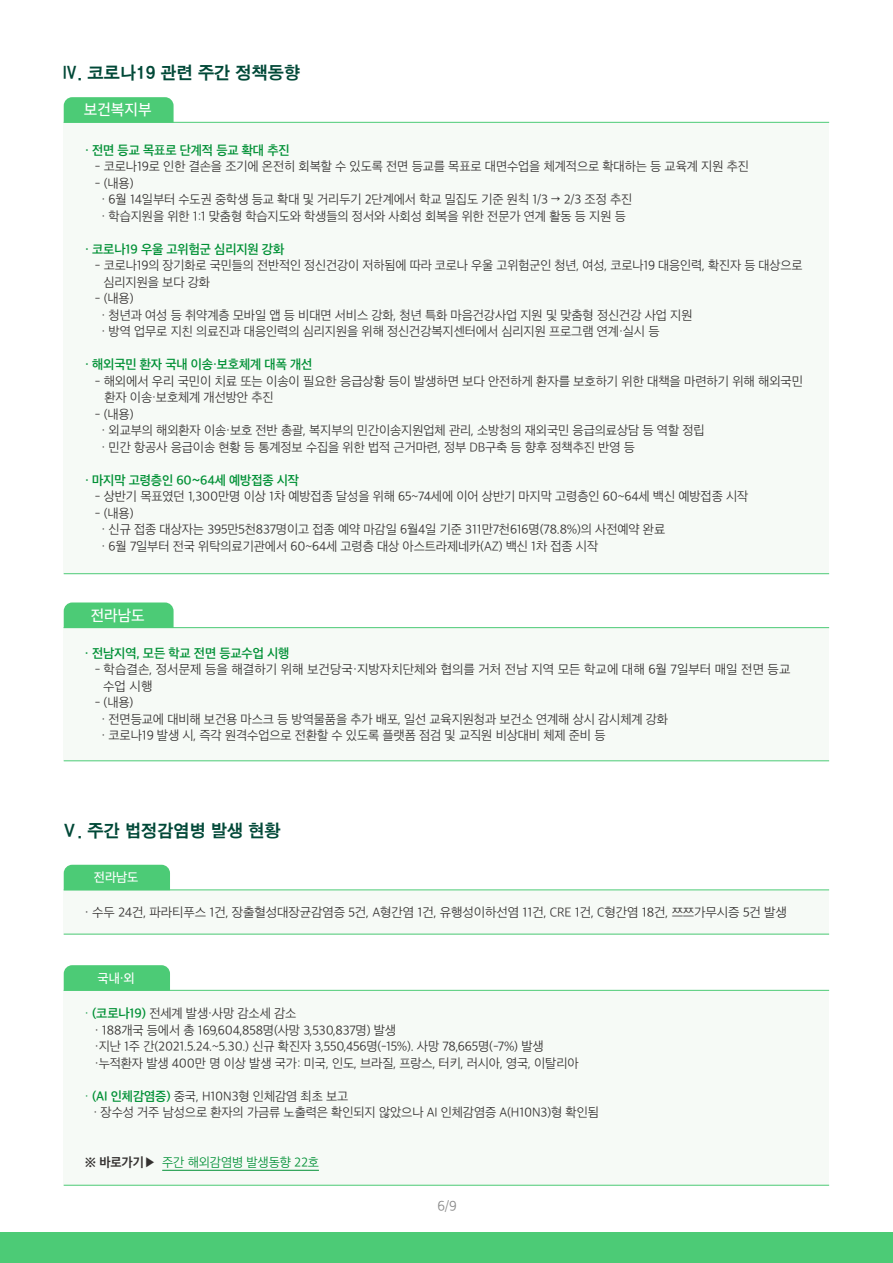
<style>
.page{position:relative;width:893px;height:1263px;background:#fff}
.page>*{position:absolute;margin:0;border:0;box-sizing:border-box;transform-origin:0 0}
.t1{font:18px "SD Gothic c Bd";color:#004837}
.t2{font:15px "SD Gothic Neoa e Md";color:#fff}
.t3{font:13.5px "SD Gothic Neoa c Lt";color:#898989}
.t4{font:12.45px/16.5px "SD Gothic Neoa c Lt";letter-spacing:-.01em;color:#33302f}
.t5{font:12.45px "SD Gothic Neoa f Sm";letter-spacing:-.01em;color:#009035}
.t6{font:12.45px "SD Gothic Neoa c Lt";letter-spacing:-.01em;color:#009035}
.t7{font:12.45px "SD Gothic Neoa e Md";letter-spacing:-.01em;color:#fff}
.s1{color:#009035}
.s2{font-family:"SD Gothic Neoa f Sm";color:#009035}
.s3{font-family:"SD Gothic Neoa g Bd";color:#33302f}
</style>
<div class="page">
<div style="left:0;top:1232px;width:893px;height:31px;background:#4ccb76"></div>
<div style="left:64px;top:122px;width:765px;height:452px;background:#f6faf6"></div>
<div style="left:64px;top:97px;width:110px;height:25px;background:#4ccb76"></div>
<hr style="left:64px;top:122px;width:765px;height:1px;background:#4ccb76">
<hr style="left:64px;top:573px;width:765px;height:1px;background:#4ccb76">
<div style="left:64px;top:627px;width:765px;height:134px;background:#f6faf6"></div>
<div style="left:64px;top:602px;width:110px;height:25px;background:#4ccb76"></div>
<hr style="left:64px;top:627px;width:765px;height:1px;background:#4ccb76">
<hr style="left:64px;top:760px;width:765px;height:1px;background:#4ccb76">
<div style="left:64px;top:889px;width:765px;height:45px;background:#f6faf6"></div>
<hr style="left:64px;top:889px;width:765px;height:1px;background:#4ccb76">
<div style="left:64px;top:865px;width:106px;height:24px;background:#4ccb76"></div>
<hr style="left:64px;top:934px;width:765px;height:1px;background:#4ccb76">
<div style="left:64px;top:990px;width:765px;height:195px;background:#f6faf6"></div>
<hr style="left:64px;top:1185px;width:765px;height:1px;background:#4ccb76">
<div style="left:64px;top:965px;width:106px;height:25px;background:#4ccb76"></div>
<hr style="left:64px;top:990px;width:765px;height:1px;background:#4ccb76">
<hr style="left:162px;top:1170px;width:157px;height:1px;background:#009035">
<h1 class="t1" style="left:62px;top:64px;width:240px">Ⅳ. 코로나19 관련 주간 정책동향</h1>
<p class="t2" style="left:84px;top:102px;width:69px">보건복지부</p>
<p class="t5" style="left:85px;top:144px;width:206px">· 전면 등교 목표로 단계적 등교 확대 추진</p>
<p class="t4" style="left:95px;top:158px;width:656px">- 코로나19로 인한 결손을 조기에 온전히 회복할 수 있도록 전면 등교를 목표로 대면수업을 체계적으로 확대하는 등 교육계 지원 추진</p>
<p class="t4" style="left:102px;top:175px;width:532px;text-indent:-7px">- (내용)<br>· 6월 14일부터 수도권 중학생 등교 확대 및 거리두기 2단계에서 학교 밀집도 기준 원칙 1/3 → 2/3 조정 추진 · 학습지원을 위한 1:1 맞춤형 학습지도와 학생들의 정서와 사회성 회복을 위한 전문가 연계 활동 등 지원 등</p>
<p class="t5" style="left:85px;top:243px;width:201px">· 코로나19 우울 고위험군 심리지원 강화</p>
<p class="t4" style="left:103px;top:257px;width:701px;text-indent:-9px">- 코로나19의 장기화로 국민들의 전반적인 정신건강이 저하됨에 따라 코로나 우울 고위험군인 청년, 여성, 코로나19 대응인력, 확진자 등 대상으로 심리지원을 보다 강화</p>
<p class="t4" style="left:102px;top:290px;width:592px;text-indent:-7px">- (내용)<br>· 청년과 여성 등 취약계층 모바일 앱 등 비대면 서비스 강화, 청년 특화 마음건강사업 지원 및 맞춤형 정신건강 사업 지원 · 방역 업무로 지친 의료진과 대응인력의 심리지원을 위해 정신건강복지센터에서 심리지원 프로그램 연계·실시 등</p>
<p class="t5" style="left:85px;top:358px;width:229px">· 해외국민 환자 국내 이송·보호체계 대폭 개선</p>
<p class="t4" style="left:104px;top:373px;width:700px;text-indent:-9px">- 해외에서 우리 국민이 치료 또는 이송이 필요한 응급상황 등이 발생하면 보다 안전하게 환자를 보호하기 위한 대책을 마련하기 위해 해외국민 환자 이송·보호체계 개선방안 추진</p>
<p class="t4" style="left:102px;top:406px;width:605px;text-indent:-7px">- (내용)<br>· 외교부의 해외환자 이송·보호 전반 총괄, 복지부의 민간이송지원업체 관리, 소방청의 재외국민 응급의료상담 등 역할 정립 · 민간 항공사 응급이송 현황 등 통계정보 수집을 위한 법적 근거마련, 정부 DB구축 등 향후 정책추진 반영 등</p>
<p class="t5" style="left:85px;top:474px;width:216px">· 마지막 고령층인 60~64세 예방접종 시작</p>
<p class="t4" style="left:95px;top:488px;width:655px">- 상반기 목표였던 1,300만명 이상 1차 예방접종 달성을 위해 65~74세에 이어 상반기 마지막 고령층인 60~64세 백신 예방접종 시작</p>
<p class="t4" style="left:102px;top:505px;width:565px;text-indent:-7px">- (내용)<br>· 신규 접종 대상자는 395만5천837명이고 접종 예약 마감일 6월4일 기준 311만7천616명(78.8%)의 사전예약 완료 · 6월 7일부터 전국 위탁의료기관에서 60~64세 고령층 대상 아스트라제네카(AZ) 백신 1차 접종 시작</p>
<p class="t2" style="left:91px;top:608px;width:56px">전라남도</p>
<p class="t5" style="left:85px;top:647px;width:206px">· 전남지역, 모든 학교 전면 등교수업 시행</p>
<p class="t4" style="left:103px;top:661px;width:689px;text-indent:-8px">- 학습결손, 정서문제 등을 해결하기 위해 보건당국·지방자치단체와 협의를 거처 전남 지역 모든 학교에 대해 6월 7일부터 매일 전면 등교 수업 시행</p>
<p class="t4" style="left:101px;top:694px;width:568px;text-indent:-7px">- (내용)<br>· 전면등교에 대비해 보건용 마스크 등 방역물품을 추가 배포, 일선 교육지원청과 보건소 연계해 상시 감시체계 강화 · 코로나19 발생 시, 즉각 원격수업으로 전환할 수 있도록 플랫폼 점검 및 교직원 비상대비 체제 준비 등</p>
<h1 class="t1" style="left:62px;top:821px;width:221px">Ⅴ. 주간 법정감염병 발생 현황</h1>
<p class="t7" style="left:94px;top:871px;width:46px">전라남도</p>
<p class="t4" style="left:85px;top:904px;width:703px">· 수두 24건, 파라티푸스 1건, 장출혈성대장균감염증 5건, A형간염 1건, 유행성이하선염 11건, CRE 1건, C형간염 18건, 쯔쯔가무시증 5건 발생</p>
<p class="t7" style="left:98px;top:972px;width:39px">국내·외</p>
<p class="t4" style="left:95px;top:1005px;width:485px;text-indent:-10px"><span class="s1">·</span> <span class="s2">(코로나19)</span> 전세계 발생·사망 감소세 감소<br>· 188개국 등에서 총 169,604,858명(사망 3,530,837명) 발생<br>·지난 1주 간(2021.5.24.~5.30.) 신규 확진자 3,550,456명(-15%). 사망 78,665명(-7%) 발생 ·누적환자 발생 400만 명 이상 발생 국가: 미국, 인도, 브라질, 프랑스, 터키, 러시아, 영국, 이탈리아</p>
<p class="t4" style="left:93px;top:1088px;width:507px;text-indent:-9px"><span class="s1">·</span> <span class="s2">(AI 인체감염증)</span> 중국, H10N3형 인체감염 최초 보고<br>· 장수성 거주 남성으로 환자의 가금류 노출력은 확인되지 않았으나 AI 인체감염증 A(H10N3)형 확인됨</p>
<p class="t6" style="left:85px;top:1156px;width:236px"><span class="s3">※ 바로가기▶</span> 주간 해외감염병 발생동향 22호</p>
<p class="t3" style="left:437px;top:1199px;width:21px">6/9</p>
</div>
